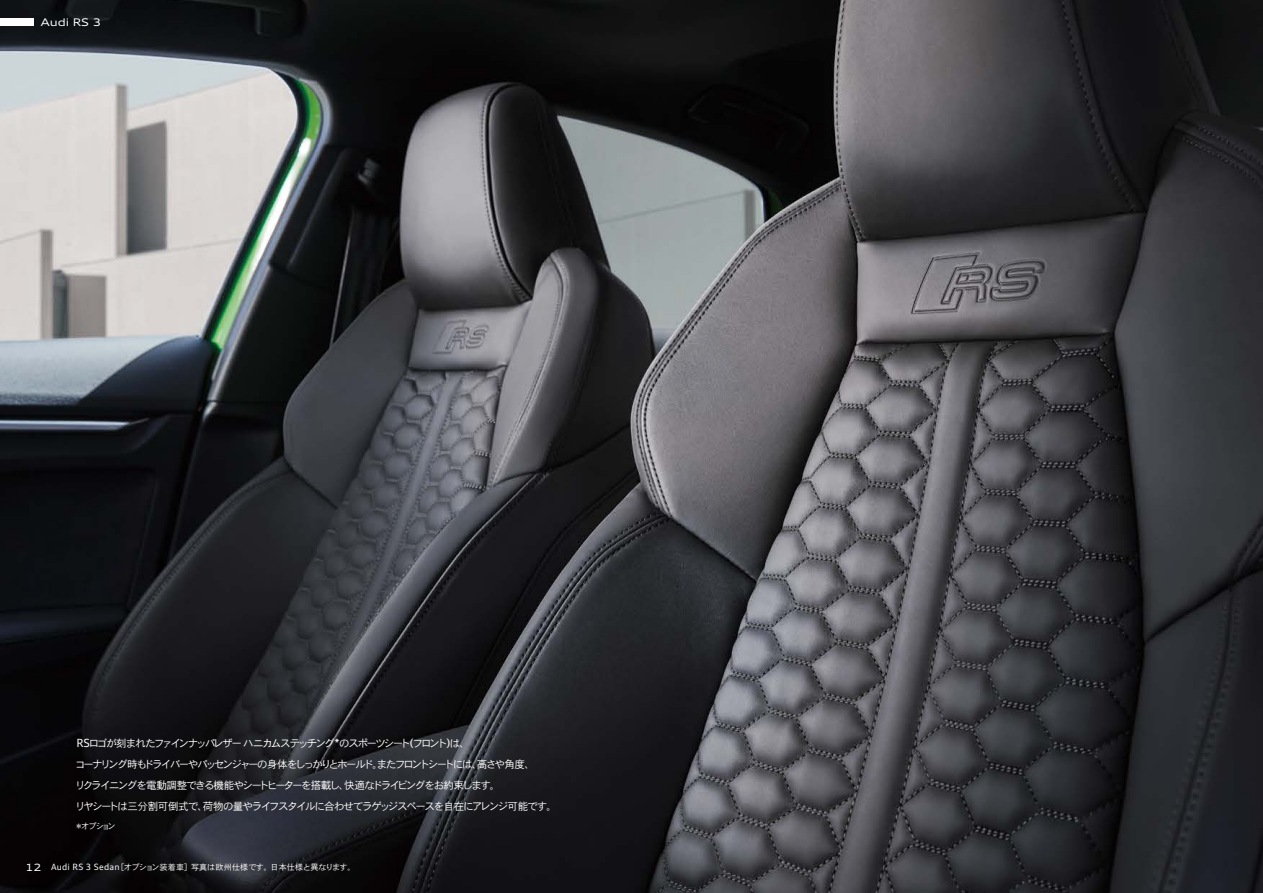
<style>
.page{position:relative;width:1263px;height:893px;background:#fff}
.page>*{position:absolute;margin:0;border:0;box-sizing:border-box;transform-origin:0 0}
.t1{font:10.5px/21px "DFHS Gothic Std W3";letter-spacing:-.145em;color:#fff}
.t2{font:expanded 10.5px "Audi Type";color:#fff}
.t3{font:expanded 10.05px "Audi Type";color:#fff}
.t4{font:8.1px "DFHS Gothic Std W3";letter-spacing:-.005em;color:#fff}
.t5{font:8.1px "DFHS Gothic Std W3";letter-spacing:-.035em;color:#fff}
.s1{font-family:"Audi Type";font-size:11.25px}
.s2{font-family:"Audi Type";font-size:8.7px}
</style>
<div class="page">
<img style="left:0;top:0;width:1263px;height:893px">
<div style="left:0;top:18px;width:34px;height:8px;background:#fff"></div>
<p class="t2" style="left:41px;top:15px;width:62px">Audi RS 3</p>
<p class="t1" style="left:75px;top:732px;width:483px"><span class="s1">RS</span>ロゴが刻まれたファインナッパレザーハニカムステッチング<span class="s1">*</span>のスポーツシート<span class="s1">(</span>フロント<span class="s1">)</span>は、<br>コーナリング時もドライバーやパッセンジャーの身体をしっかりとホールド。またフロントシートには、高さや角度、<br>リクライニングを電動調整できる機能やシートヒーターを搭載し、快適なドライビングをお約束します。<br>リヤシートは三分割可倒式で、荷物の量やライフスタイルに合わせてラゲッジスペースを自在にアレンジ可能です。</p>
<p class="t5" style="left:75px;top:821px;width:42px">＊オプション</p>
<p class="t3" style="left:26px;top:861px;width:17px">12</p>
<p class="t4" style="left:51px;top:863px;width:306px"><span class="s2">Audi RS 3 Sedan</span>［オプション装着車］写真は欧州仕様です。日本仕様と異なります。</p>
</div>
